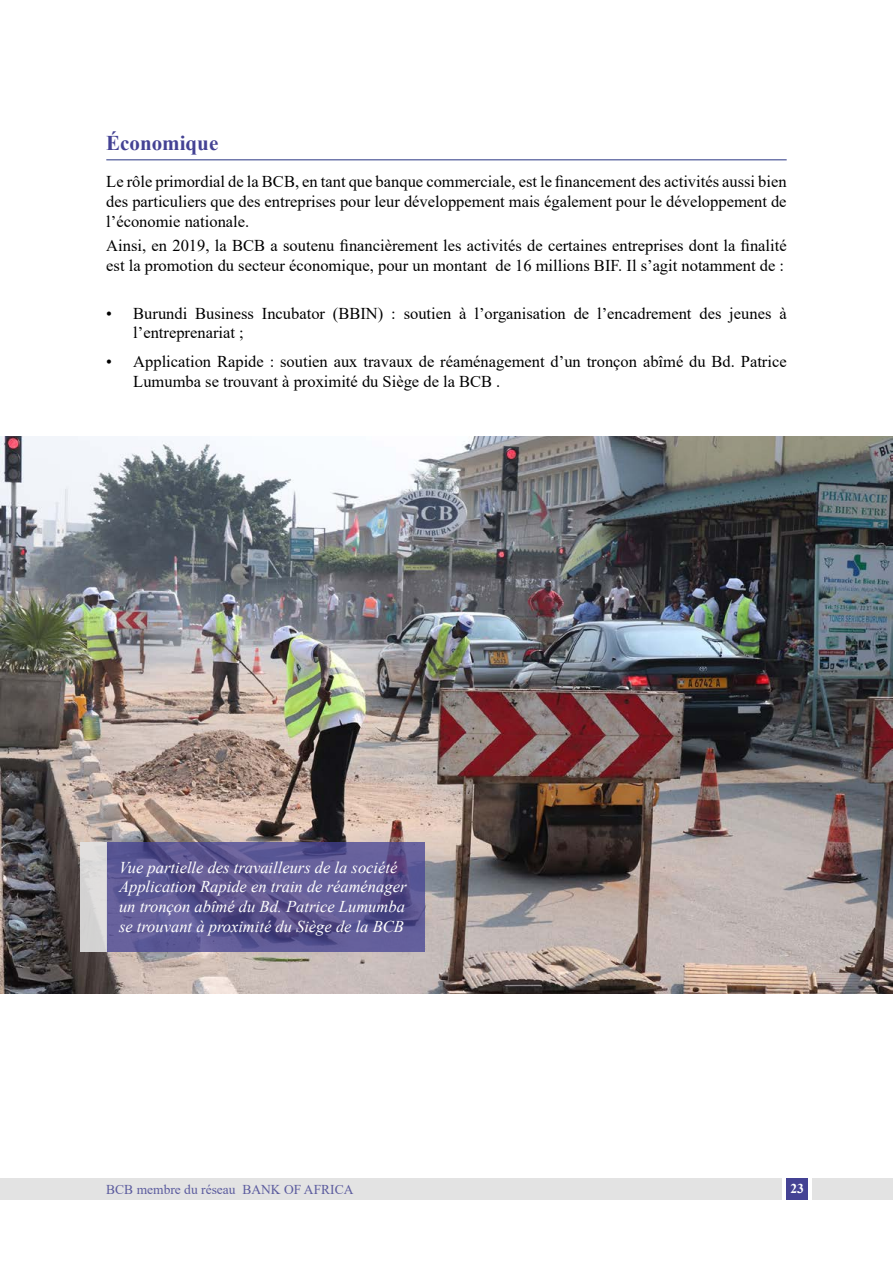
<style>
.page{position:relative;width:893px;height:1263px;background:#fff}
.page>*{position:absolute;margin:0;border:0;box-sizing:border-box;transform-origin:0 0}
.t1{font:700 21px "Times New Roman";color:#444294}
.t2{font:16.5px/19.8px "Times New Roman";color:#000}
.t3{font:italic 16.5px/19.8px "Times New Roman";color:#fff}
.t4{font:13.5px "Times New Roman";color:#5b5b9e}
.t5{font:700 13.5px "Times New Roman";color:#fff}
</style>
<div class="page">
<div style="left:0;top:1178px;width:782px;height:21px;background:#e3e3e3"></div>
<div style="left:812px;top:1178px;width:81px;height:21px;background:#e3e3e3"></div>
<div style="left:787px;top:1178px;width:21px;height:21px;background:#444294"></div>
<hr style="left:106px;top:159px;width:681px;height:1px;background:#283583">
<img style="left:0;top:437px;width:893px;height:556px">
<svg style="left:106px;top:842px;width:319px;height:109px;background:#5c5792"></svg>
<div style="left:80px;top:842px;width:26px;height:109px;background:#dad9d9"></div>
<p class="t1" style="left:106px;top:128px;width:114px">Économique</p>
<p class="t2" style="left:106px;top:171px;width:682px;text-align:justify">Le rôle primordial de la BCB, en tant que banque commerciale, est le financement des activités aussi bien des particuliers que des entreprises pour leur développement mais également pour le développement de l’économie nationale.</p>
<p class="t2" style="left:106px;top:235px;width:682px">Ainsi, en 2019, la BCB a soutenu financièrement les activités de certaines entreprises dont la finalité est la promotion du secteur économique, pour un montant de 16 millions BIF. Il s’agit notamment de :</p>
<p class="t2" style="left:133px;top:303px;width:655px;text-indent:-27px">• Burundi Business Incubator (BBIN) : soutien à l’organisation de l’encadrement des jeunes à l’entreprenariat ;</p>
<p class="t2" style="left:133px;top:351px;width:655px;text-indent:-27px">• Application Rapide : soutien aux travaux de réaménagement d’un tronçon abîmé du Bd. Patrice<br>Lumumba se trouvant à proximité du Siège de la BCB .</p>
<p class="t3" style="left:119px;top:857px;width:289px">Vue partielle des travailleurs de la société Application Rapide en train de réaménager un tronçon abîmé du Bd. Patrice Lumumba se trouvant à proximité du Siège de la BCB</p>
<p class="t4" style="left:106px;top:1180px;width:249px">BCB membre du réseau BANK OF AFRICA</p>
<p class="t5" style="left:790px;top:1179px;width:15px">23</p>
</div>
